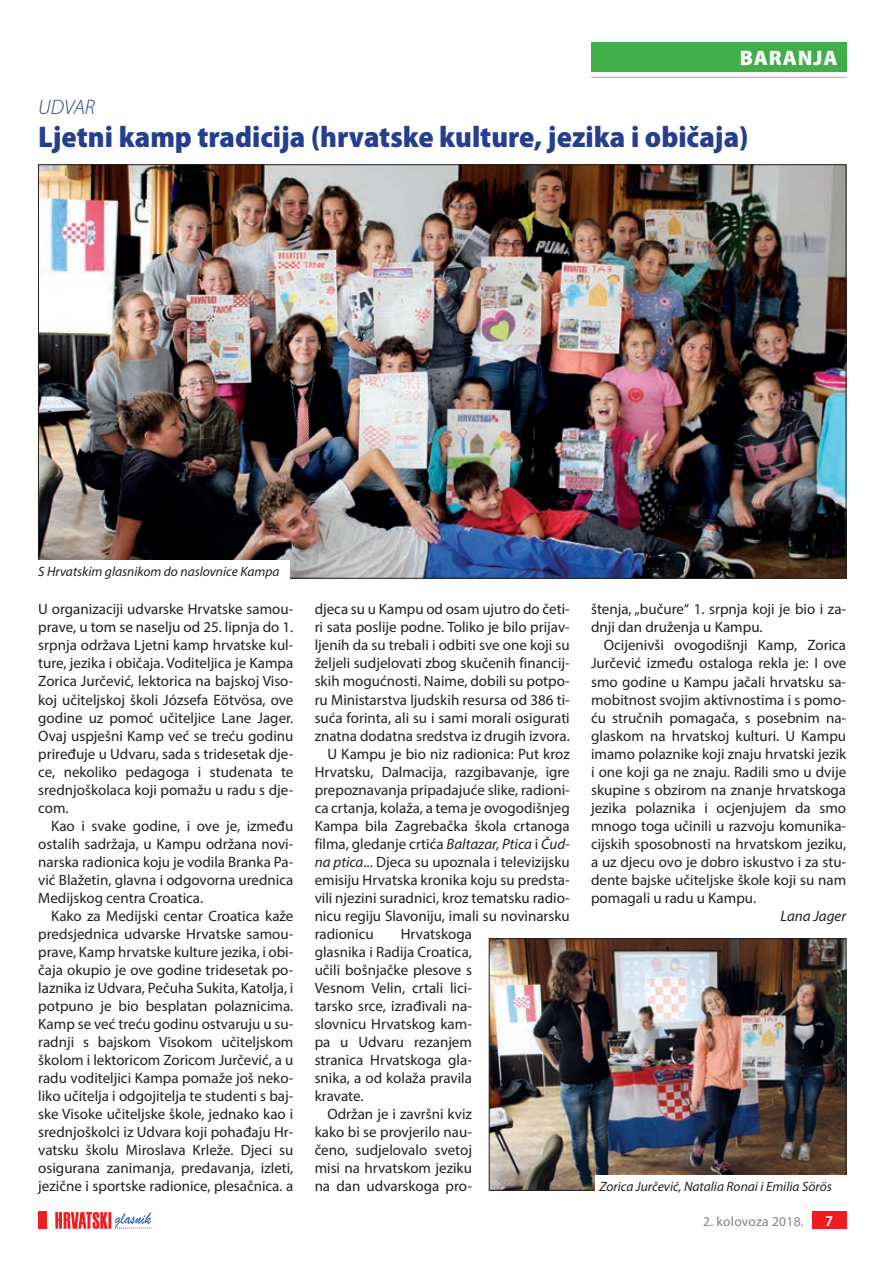
<style>
.page{position:relative;width:893px;height:1263px;background:#fff}
.page>*{position:absolute;margin:0;border:0;box-sizing:border-box;transform-origin:0 0}
.t1{font:900 semi-condensed 30px "Myriad Pro";color:#253f8e}
.t2{font:900 21px "Myriad Pro";letter-spacing:.04em;color:#fff}
.t3{font:italic 300 21px "Myriad Pro";color:#253f8e}
.t4{font:15px/18px "Myriad Pro";color:#231f20;text-align:justify}
.t5{font:italic 15px "Myriad Pro";color:#231f20}
.t6{font:600 15px "Myriad Pro";color:#fff}
.t7{font:italic 13.5px "Myriad Pro";color:#231f20}
.t8{font:13.5px "Myriad Pro";letter-spacing:.02em;color:#808285}
.s1{font-style:italic}
</style>
<div class="page">
<div style="left:812px;top:1212px;width:34px;height:17px;background:#ee1d23"></div>
<svg style="left:55px;top:1212px;width:97px;height:17px"></svg>
<div style="left:38px;top:1212px;width:9px;height:17px;background:#ee1d23"></div>
<div style="left:591px;top:43px;width:255px;height:29px;background:#40ae49"></div>
<hr style="left:591px;top:77px;width:255px;height:1px;background:#a8a9ad">
<img style="left:40px;top:167px;width:804px;height:409px">
<img style="left:491px;top:940px;width:353px;height:248px">
<div style="left:489px;top:938px;width:357px;height:252px;border:1px solid #231f20"></div>
<div style="left:34px;top:560px;width:255px;height:22px;background:#fff"></div>
<div style="left:595px;top:1175px;width:285px;height:21px;background:#fff"></div>
<h2 class="t2" style="left:740px;top:44px;width:99px">BARANJA</h2>
<h2 class="t3" style="left:38px;top:94px;width:58px">UDVAR</h2>
<h1 class="t1" style="left:38px;top:117px;width:712px">Ljetni kamp tradicija (hrvatske kulture, jezika i običaja)</h1>
<p class="t7" style="left:38px;top:563px;width:243px">S Hrvatskim glasnikom do naslovnice Kampa</p>
<p class="t4" style="left:38px;top:600px;width:257px">U organizaciji udvarske Hrvatske samou&shy;prave, u tom se naselju od 25. lipnja do 1. srpnja održava Ljetni kamp hrvatske kul&shy;ture, jezika i običaja. Voditeljica je Kampa Zorica Jurčević, lektorica na bajskoj Viso&shy;koj učiteljskoj školi Józsefa Eötvösa, ove godine uz pomoć učiteljice Lane Jager.<br>Ovaj uspješni Kamp već se treću godinu priređuje u Udvaru, sada s tridesetak dje&shy;ce, nekoliko pedagoga i studenata te srednjoškolaca koji pomažu u radu s dje&shy;com.</p>
<p class="t4" style="left:38px;top:816px;width:257px;text-indent:13px">Kao i svake godine, i ove je, između ostalih sadržaja, u Kampu održana novi&shy;narska radionica koju je vodila Branka Pa&shy;vić Blažetin, glavna i odgovorna urednica Medijskog centra Croatica.</p>
<p class="t4" style="left:38px;top:906px;width:257px;text-indent:13px">Kako za Medijski centar Croatica kaže predsjednica udvarske Hrvatske samou&shy;prave, Kamp hrvatske kulture jezika, i obi&shy;čaja okupio je ove godine tridesetak po&shy;laznika iz Udvara, Pečuha Sukita, Katolja, i potpuno je bio besplatan polaznicima.<br>Kamp se već treću godinu ostvaruju u su&shy;radnji s bajskom Visokom učiteljskom školom i lektoricom Zoricom Jurčević, a u radu voditeljici Kampa pomaže još neko&shy;liko učitelja i odgojitelja te studenti s baj&shy;ske Visoke učiteljske škole, jednako kao i srednjoškolci iz Udvara koji pohađaju Hr&shy;vatsku školu Miroslava Krleže. Djeci su osigurana zanimanja, predavanja, izleti, jezične i sportske radionice, plesačnica. a</p>
<p class="t4" style="left:315px;top:600px;width:257px">djeca su u Kampu od osam ujutro do četi-</p>
<p class="t4" style="left:315px;top:618px;width:257px">ri sata poslije podne. Toliko je bilo prijav-</p>
<p class="t4" style="left:315px;top:636px;width:257px">ljenih da su trebali i odbiti sve one koji su</p>
<p class="t4" style="left:315px;top:654px;width:257px">željeli sudjelovati zbog skučenih financij-</p>
<p class="t4" style="left:315px;top:672px;width:257px">skih mogućnosti. Naime, dobili su potpo-</p>
<p class="t4" style="left:315px;top:690px;width:257px">ru Ministarstva ljudskih resursa od 386 ti-</p>
<p class="t4" style="left:315px;top:708px;width:257px">suća forinta, ali su i sami morali osigurati</p>
<p class="t4" style="left:315px;top:726px;width:257px">znatna dodatna sredstva iz drugih izvora.</p>
<p class="t4" style="left:327px;top:744px;width:244px">U Kampu je bio niz radionica: Put kroz</p>
<p class="t4" style="left:315px;top:762px;width:257px">Hrvatsku, Dalmacija, razgibavanje, igre</p>
<p class="t4" style="left:315px;top:780px;width:257px">prepoznavanja pripadajuće slike, radioni-</p>
<p class="t4" style="left:315px;top:798px;width:257px">ca crtanja, kolaža, a tema je ovogodišnjeg</p>
<p class="t4" style="left:315px;top:816px;width:257px">Kampa bila Zagrebačka škola crtanoga</p>
<p class="t4" style="left:315px;top:834px;width:257px">filma, gledanje crtića <span class="s1">Baltazar, Ptica</span> i <span class="s1">Čud-</span></p>
<p class="t4" style="left:315px;top:852px;width:257px"><span class="s1">na ptica</span>... Djeca su upoznala i televizijsku</p>
<p class="t4" style="left:315px;top:870px;width:257px">emisiju Hrvatska kronika koju su predsta-</p>
<p class="t4" style="left:315px;top:888px;width:257px">vili njezini suradnici, kroz tematsku radio-</p>
<p class="t4" style="left:315px;top:906px;width:257px">nicu regiju Slavoniju, imali su novinarsku</p>
<p class="t4" style="left:315px;top:924px;width:61px">radionicu</p>
<p class="t4" style="left:315px;top:924px;width:159px;text-indent:86px">Hrvatskoga glasnika i Radija Croatica, učili bošnjačke plesove s Vesnom Velin, crtali lici&shy;tarsko srce, izrađivali na&shy;slovnicu Hrvatskog kam&shy;pa u Udvaru rezanjem stranica Hrvatskoga gla&shy;snika, a od kolaža pravila kravate.</p>
<p class="t4" style="left:315px;top:1104px;width:159px;text-indent:13px">Održan je i završni kviz kako bi se provjerilo nau&shy;čeno, sudjelovalo svetoj misi na hrvatskom jeziku na dan udvarskoga pro-</p>
<p class="t4" style="left:591px;top:600px;width:257px">štenja, „bučure“ 1. srpnja koji je bio i za&shy;dnji dan druženja u Kampu.</p>
<p class="t4" style="left:591px;top:636px;width:257px;text-indent:13px">Ocijenivši ovogodišnji Kamp, Zorica Jurčević između ostaloga rekla je: I ove smo godine u Kampu jačali hrvatsku sa&shy;mobitnost svojim aktivnostima i s pomo&shy;ću stručnih pomagača, s posebnim na&shy;glaskom na hrvatskoj kulturi. U Kampu imamo polaznike koji znaju hrvatski jezik i one koji ga ne znaju. Radili smo u dvije skupine s obzirom na znanje hrvatskoga jezika polaznika i ocjenjujem da smo mnogo toga učinili u razvoju komunika&shy;cijskih sposobnosti na hrvatskom jeziku, a uz djecu ovo je dobro iskustvo i za stu&shy;dente bajske učiteljske škole koji su nam pomagali u radu u Kampu.</p>
<p class="t5" style="left:780px;top:906px;width:67px">Lana Jager</p>
<p class="t7" style="left:600px;top:1178px;width:234px">Zorica Jurčević, Natalia Ronai i Emilia Sörös</p>
<p class="t8" style="left:703px;top:1213px;width:102px">2. kolovoza 2018.</p>
<p class="t6" style="left:825px;top:1211px;width:10px">7</p>
</div>
